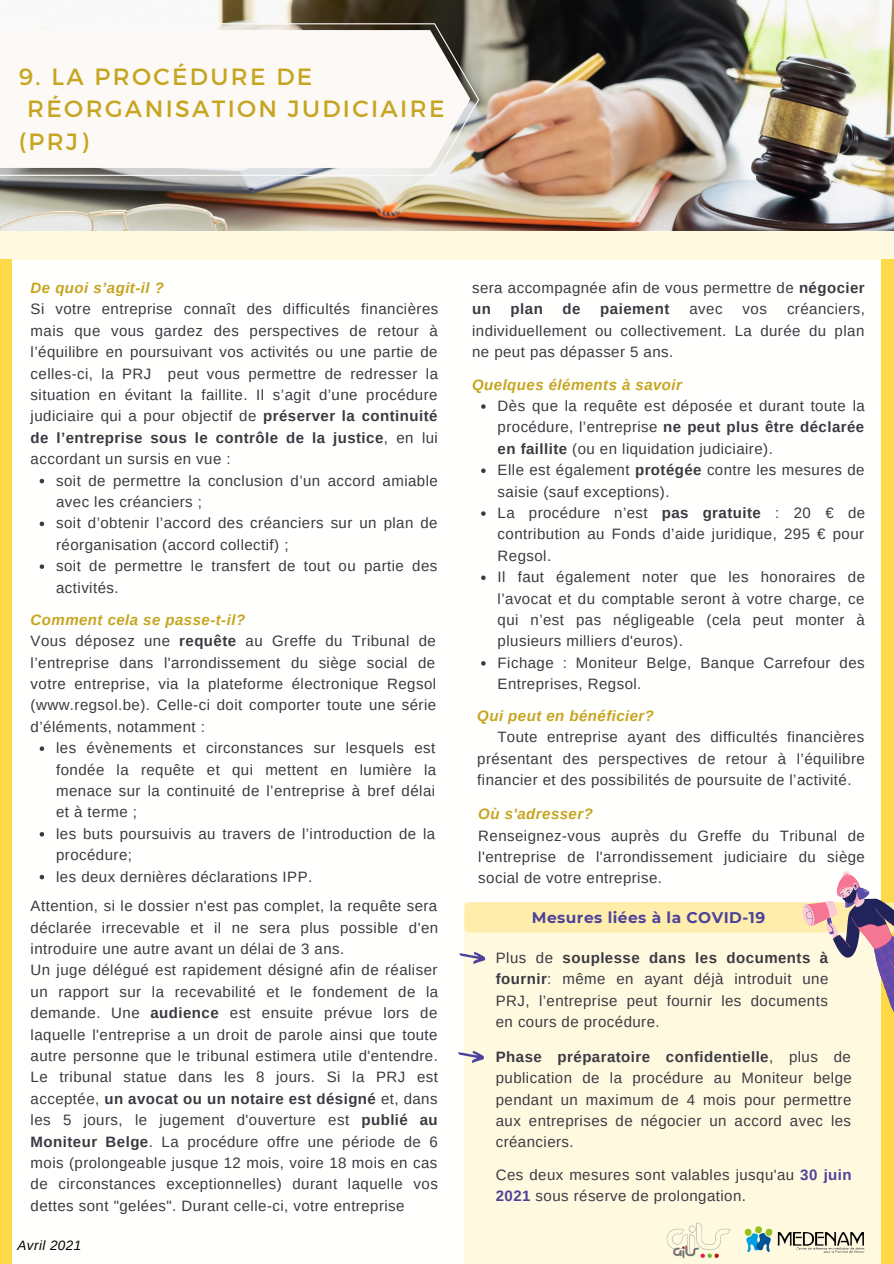
<style>
.page{position:relative;width:894px;height:1264px;background:#fff}
.page>*{position:absolute;margin:0;border:0;box-sizing:border-box;transform-origin:0 0}
.t1{font:23.55px "Montserrat";letter-spacing:.1em;color:#c6a520}
.t2{font:700 15.45px "Montserrat";letter-spacing:.03em;color:#4d429a}
.t3{font:15px/21.5px "Arimo";letter-spacing:.03em;color:#3b3a42;text-align:justify}
.t4{font:italic 700 15px "Arimo";letter-spacing:.03em;color:#c6a520}
.t5{font:700 15px "Arimo";letter-spacing:.03em;color:#3b3a42}
.t6{font:italic 13.5px "Arimo";letter-spacing:.03em;color:#000}
.s1{font-weight:700}
.s2{font-weight:700;color:#4d429a}
</style>
<div class="page">
<div style="left:0;top:224px;width:893px;height:35px;background:#fff9e0"></div>
<img style="left:0;top:0;width:893px;height:231px">
<svg style="left:0;top:23px;width:479px;height:153px"></svg>
<div style="left:0;top:259px;width:12px;height:1004px;background:#ffda48"></div>
<div style="left:464px;top:902px;width:429px;height:361px;background:#fff9e0"></div>
<div style="left:881px;top:259px;width:12px;height:1004px;background:#ffda48"></div>
<img style="left:666px;top:1222px;width:64px;height:37px">
<img style="left:744px;top:1226px;width:121px;height:28px">
<svg style="left:458px;top:868px;width:436px;height:197px"></svg>
<svg style="left:40px;top:746px;width:4px;height:5px"></svg>
<svg style="left:40px;top:832px;width:4px;height:4px"></svg>
<svg style="left:40px;top:874px;width:4px;height:5px"></svg>
<svg style="left:40px;top:479px;width:4px;height:4px"></svg>
<svg style="left:40px;top:521px;width:4px;height:5px"></svg>
<svg style="left:40px;top:564px;width:4px;height:5px"></svg>
<svg style="left:481px;top:404px;width:4px;height:5px"></svg>
<svg style="left:481px;top:468px;width:4px;height:5px"></svg>
<svg style="left:481px;top:511px;width:4px;height:5px"></svg>
<svg style="left:481px;top:575px;width:4px;height:5px"></svg>
<svg style="left:481px;top:661px;width:4px;height:4px"></svg>
<p class="t1" style="left:19px;top:61px;width:295px">9. LA PROCÉDURE DE</p>
<p class="t1" style="left:27px;top:94px;width:418px">RÉORGANISATION JUDICIAIRE</p>
<p class="t1" style="left:19px;top:126px;width:71px">(PRJ)</p>
<p class="t4" style="left:31px;top:279px;width:135px">De quoi s’agit-il ?</p>
<p class="t3" style="left:31px;top:298px;width:409px">Si votre entreprise connaît des difficultés financières mais que vous gardez des perspectives de retour à l’équilibre en poursuivant vos activités ou une partie de celles-ci, la PRJ peut vous permettre de redresser la situation en évitant la faillite. Il s’agit d’une procédure judiciaire qui a pour objectif de <span class="s1">préserver la continuité de l’entreprise sous le contrôle de la justice</span>, en lui accordant un sursis en vue :</p>
<p class="t3" style="left:56px;top:469px;width:383px">soit de permettre la conclusion d’un accord amiable avec les créanciers ;</p>
<p class="t3" style="left:56px;top:512px;width:383px">soit d’obtenir l’accord des créanciers sur un plan de réorganisation (accord collectif) ;</p>
<p class="t3" style="left:56px;top:555px;width:382px">soit de permettre le transfert de tout ou partie des activités.</p>
<p class="t4" style="left:31px;top:611px;width:216px">Comment cela se passe-t-il?</p>
<p class="t3" style="left:31px;top:630px;width:407px">Vous déposez une <span class="s1">requête</span> au Greffe du Tribunal de l’entreprise dans l'arrondissement du siège social de votre entreprise, via la plateforme électronique Regsol (www.regsol.be). Celle-ci doit comporter toute une série d’éléments, notamment :</p>
<p class="t3" style="left:56px;top:737px;width:381px">les évènements et circonstances sur lesquels est fondée la requête et qui mettent en lumière la menace sur la continuité de l’entreprise à bref délai et à terme ;</p>
<p class="t3" style="left:56px;top:822px;width:380px">les buts poursuivis au travers de l’introduction de la procédure;</p>
<p class="t3" style="left:56px;top:865px;width:257px">les deux dernières déclarations IPP.</p>
<p class="t3" style="left:31px;top:895px;width:409px">Attention, si le dossier n'est pas complet, la requête sera déclarée irrecevable et il ne sera plus possible d'en introduire une autre avant un délai de 3 ans.</p>
<p class="t3" style="left:31px;top:959px;width:409px">Un juge délégué est rapidement désigné afin de réaliser un rapport sur la recevabilité et le fondement de la demande. Une <span class="s1">audience</span> est ensuite prévue lors de laquelle l'entreprise a un droit de parole ainsi que toute autre personne que le tribunal estimera utile d'entendre.<br>Le tribunal statue dans les 8 jours. Si la PRJ est acceptée, <span class="s1">un avocat ou un notaire est désigné</span> et, dans les 5 jours, le jugement d'ouverture est <span class="s1">publié au Moniteur Belge</span>. La procédure offre une période de 6 mois (prolongeable jusque 12 mois, voire 18 mois en cas de circonstances exceptionnelles) durant laquelle vos dettes sont "gelées". Durant celle-ci, votre entreprise</p>
<p class="t6" style="left:18px;top:1237px;width:65px">Avril 2021</p>
<p class="t3" style="left:472px;top:277px;width:394px">sera accompagnée afin de vous permettre de <span class="s1">négocier un</span></p>
<p class="t3" style="left:472px;top:298px;width:394px;text-indent:315px">créanciers, individuellement ou collectivement. La durée du plan ne peut pas dépasser 5 ans.</p>
<p class="t5" style="left:510px;top:301px;width:34px">plan</p>
<p class="t5" style="left:562px;top:301px;width:19px">de</p>
<p class="t5" style="left:600px;top:301px;width:71px">paiement</p>
<p class="t3" style="left:689px;top:298px;width:35px">avec</p>
<p class="t3" style="left:742px;top:298px;width:26px">vos</p>
<p class="t4" style="left:472px;top:376px;width:211px">Quelques éléments à savoir</p>
<p class="t3" style="left:497px;top:395px;width:368px">Dès que la requête est déposée et durant toute la procédure, l’entreprise <span class="s1">ne peut plus être déclarée en faillite</span> (ou en liquidation judiciaire).</p>
<p class="t3" style="left:497px;top:459px;width:368px">Elle est également <span class="s1">protégée</span> contre les mesures de saisie (sauf exceptions).</p>
<p class="t3" style="left:497px;top:502px;width:369px">La procédure n’est <span class="s1">pas gratuite</span> : 20 € de contribution au Fonds d’aide juridique, 295 € pour Regsol.</p>
<p class="t3" style="left:497px;top:566px;width:369px">Il faut également noter que les honoraires de l’avocat et du comptable seront à votre charge, ce qui n’est pas négligeable (cela peut monter à plusieurs milliers d'euros).</p>
<p class="t3" style="left:497px;top:652px;width:368px">Fichage : Moniteur Belge, Banque Carrefour des<br>Entreprises, Regsol.</p>
<p class="t4" style="left:477px;top:707px;width:178px">Qui peut en bénéficier?</p>
<p class="t3" style="left:477px;top:726px;width:389px;text-indent:20px">Toute entreprise ayant des difficultés financières présentant des perspectives de retour à l’équilibre financier et des possibilités de poursuite de l’activité.</p>
<p class="t4" style="left:478px;top:805px;width:116px">Où s'adresser?</p>
<p class="t3" style="left:478px;top:824px;width:388px">Renseignez-vous auprès du Greffe du Tribunal de l'entreprise de l'arrondissement judiciaire du siège social de votre entreprise.</p>
<p class="t2" style="left:531px;top:908px;width:235px">Mesures liées à la COVID-19</p>
<p class="t3" style="left:495px;top:946px;width:334px">Plus de <span class="s1">souplesse dans les documents à fournir</span>: même en ayant déjà introduit une PRJ, l’entreprise peut fournir les documents en cours de procédure.</p>
<p class="t3" style="left:495px;top:1045px;width:357px"><span class="s1">Phase préparatoire confidentielle</span>, plus de publication de la procédure au Moniteur belge pendant un maximum de 4 mois pour permettre aux entreprises de négocier un accord avec les créanciers.</p>
<p class="t3" style="left:495px;top:1163px;width:357px">Ces deux mesures sont valables jusqu'au <span class="s2">30 juin<br>2021</span> sous réserve de prolongation.</p>
</div>
